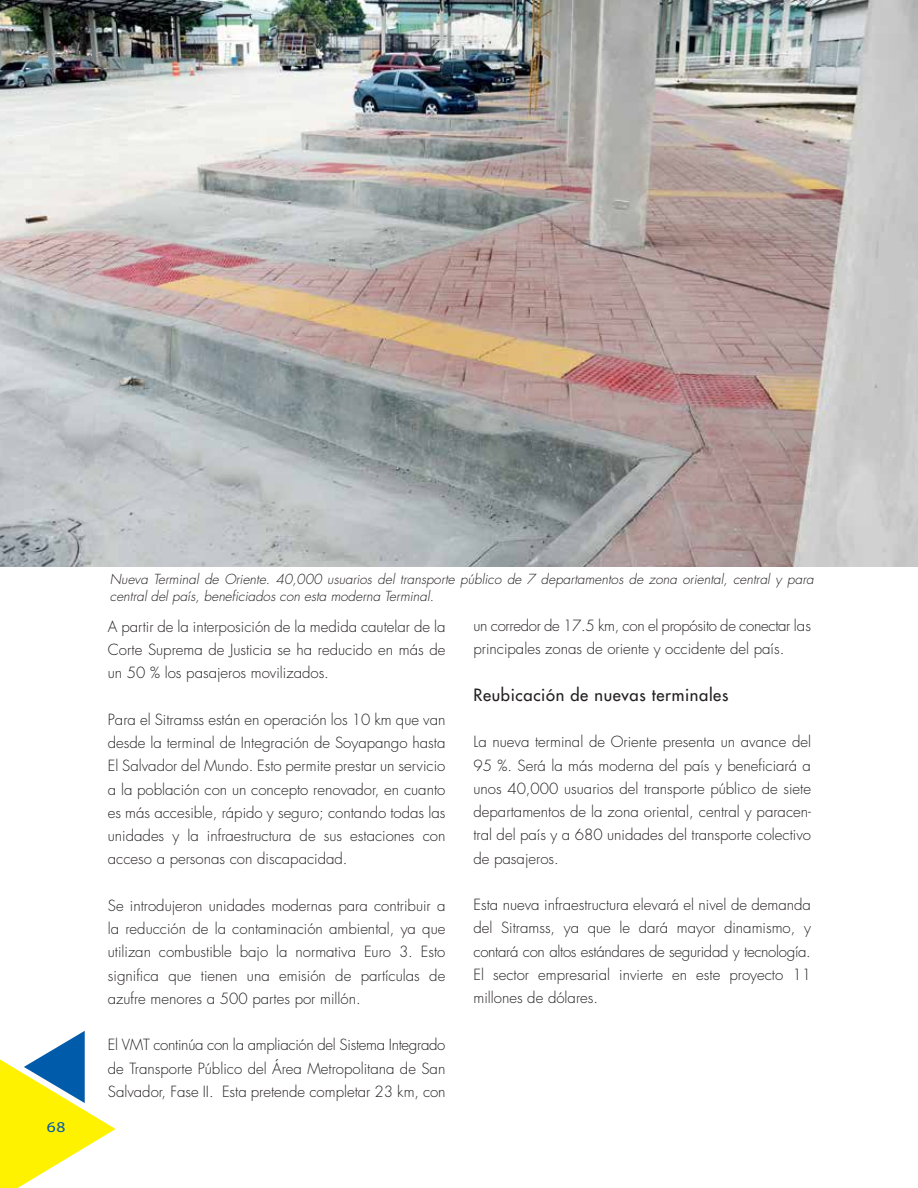
<style>
.page{position:relative;width:918px;height:1188px;background:#fff}
.page>*{position:absolute;margin:0;border:0;box-sizing:border-box;transform-origin:0 0}
.t1{font:16.5px "Futura";letter-spacing:.04em;color:#231f20}
.t2{font:300 15px/23.2px "Futura";color:#231f20;text-align:justify}
.t3{font:15px "Myriad Pro";color:#0059aa;scale:1.17 1}
.t4{font:italic 300 13.5px/17.2px "Futura";color:#231f20}
</style>
<div class="page">
<img style="left:0;top:0;width:918px;height:567px">
<svg style="left:0;top:1031px;width:116px;height:157px"></svg>
<p class="t3" style="left:47px;top:1118px;width:17px">68</p>
<p class="t4" style="left:110px;top:570px;width:705px">Nueva Terminal de Oriente. 40,000 usuarios del transporte público de 7 departamentos de zona oriental, central y para central del país, beneficiados con esta moderna Terminal.</p>
<p class="t2" style="left:108px;top:615px;width:339px">A partir de la interposición de la medida cautelar de la Corte Suprema de Justicia se ha reducido en más de un 50 % los pasajeros movilizados.</p>
<p class="t2" style="left:108px;top:708px;width:339px">Para el Sitramss están en operación los 10 km que van desde la terminal de Integración de Soyapango hasta El Salvador del Mundo. Esto permite prestar un servicio a la población con un concepto renovador, en cuanto es más accesible, rápido y seguro; contando todas las unidades y la infraestructura de sus estaciones con acceso a personas con discapacidad.</p>
<p class="t2" style="left:108px;top:894px;width:339px">Se introdujeron unidades modernas para contribuir a la reducción de la contaminación ambiental, ya que utilizan combustible bajo la normativa Euro 3. Esto significa que tienen una emisión de partículas de azufre menores a 500 partes por millón.</p>
<p class="t2" style="left:108px;top:1033px;width:339px">El VMT continúa con la ampliación del Sistema Integrado de Transporte Público del Área Metropolitana de San Salvador, Fase II. Esta pretende completar 23 km, con</p>
<p class="t2" style="left:473px;top:614px;width:339px">un corredor de 17.5 km, con el propósito de conectar las principales zonas de oriente y occidente del país.</p>
<p class="t1" style="left:473px;top:684px;width:256px">Reubicación de nuevas terminales</p>
<p class="t2" style="left:473px;top:731px;width:339px">La nueva terminal de Oriente presenta un avance del 95 %. Será la más moderna del país y beneficiará a unos 40,000 usuarios del transporte público de siete departamentos de la zona oriental, central y paracen&shy;tral del país y a 680 unidades del transporte colectivo de pasajeros.</p>
<p class="t2" style="left:473px;top:893px;width:339px">Esta nueva infraestructura elevará el nivel de demanda del Sitramss, ya que le dará mayor dinamismo, y contará con altos estándares de seguridad y tecnología.<br>El sector empresarial invierte en este proyecto 11 millones de dólares.</p>
</div>
